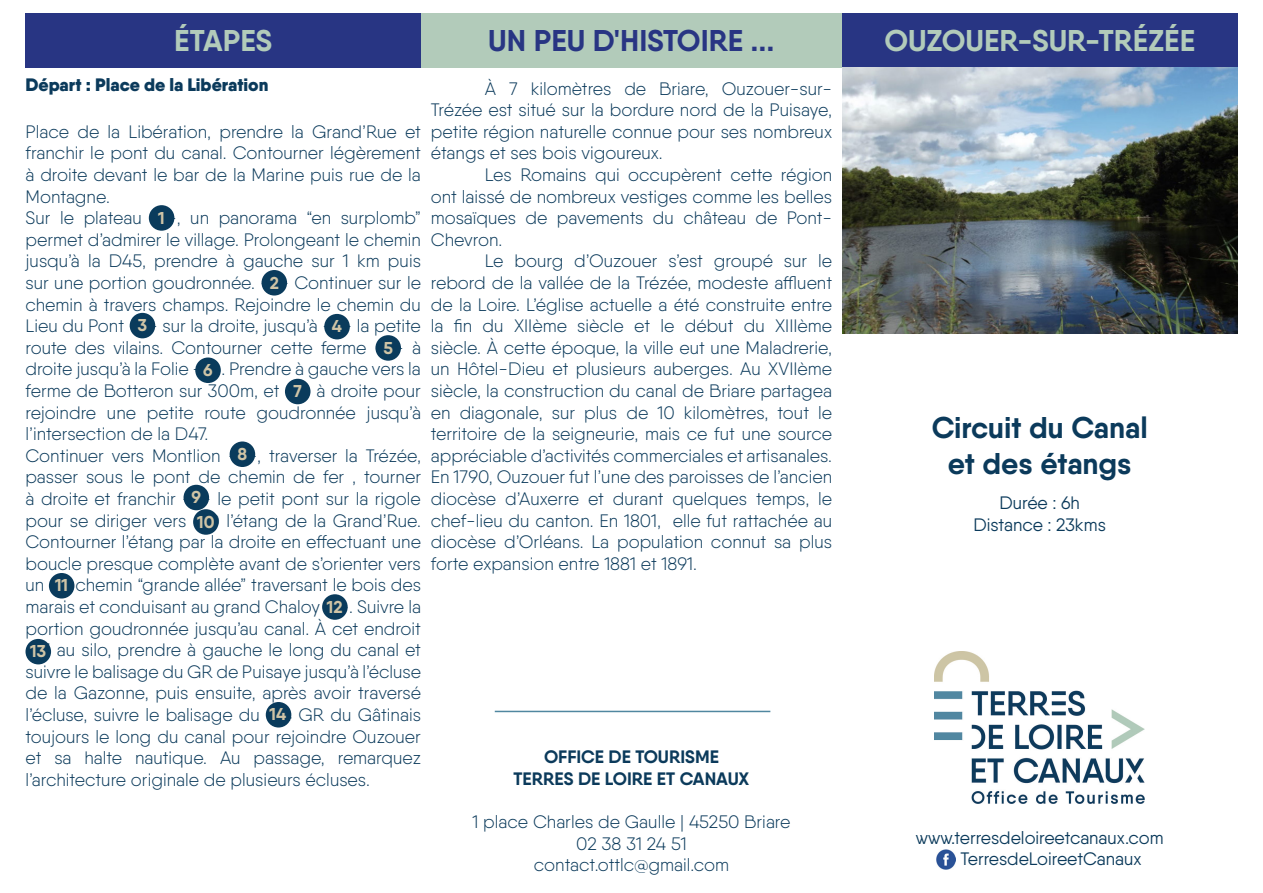
<style>
.page{position:relative;width:1263px;height:893px;background:#fff}
.page>*{position:absolute;margin:0;border:0;box-sizing:border-box;transform-origin:0 0}
.t1{font:700 30px "Qanelas";color:#0b3a5b}
.t2{font:700 30px "Qanelas";color:#b2cbba}
.t3{font:700 30px "Qanelas";color:#283583}
.t4{font:300 18px/21.6px "Qanelas";color:#0b3a5b;text-align:justify}
.t5{font:18px "Qanelas";color:#0b3a5b}
.t6{font:700 18px "Qanelas";color:#0b3a5b}
.t7{font:900 18px "Qanelas";color:#0b3a5b}
.t8{font:700 17.1px/24.5px "Qanelas";color:#cfc4a6}
</style>
<div class="page">
<div style="left:26px;top:13px;width:395px;height:54px;background:#283583"></div>
<div style="left:421px;top:13px;width:421px;height:54px;background:#b2cbba"></div>
<div style="left:842px;top:13px;width:395px;height:54px;background:#283583"></div>
<hr style="left:495px;top:711px;width:275px;height:1px;background:#5087a0">
<img style="left:935px;top:652px;width:209px;height:152px">
<img style="left:936px;top:850px;width:19px;height:19px">
<img style="left:842px;top:67px;width:395px;height:266px">
<div style="left:149px;top:205px;width:25px;height:26px;background:#0a3b5c;border-radius:50%"></div>
<div style="left:261px;top:270px;width:26px;height:26px;background:#0a3b5c;border-radius:50%"></div>
<div style="left:324px;top:314px;width:26px;height:25px;background:#0a3b5c;border-radius:50%"></div>
<div style="left:130px;top:313px;width:25px;height:25px;background:#0a3b5c;border-radius:50%"></div>
<div style="left:375px;top:335px;width:26px;height:26px;background:#0a3b5c;border-radius:50%"></div>
<div style="left:195px;top:357px;width:26px;height:26px;background:#0a3b5c;border-radius:50%"></div>
<div style="left:285px;top:379px;width:25px;height:25px;background:#0a3b5c;border-radius:50%"></div>
<div style="left:230px;top:441px;width:25px;height:26px;background:#0a3b5c;border-radius:50%"></div>
<div style="left:184px;top:485px;width:25px;height:25px;background:#0a3b5c;border-radius:50%"></div>
<div style="left:193px;top:509px;width:26px;height:26px;background:#0a3b5c;border-radius:50%"></div>
<div style="left:49px;top:573px;width:25px;height:25px;background:#0a3b5c;border-radius:50%"></div>
<div style="left:322px;top:594px;width:26px;height:26px;background:#0a3b5c;border-radius:50%"></div>
<div style="left:26px;top:639px;width:25px;height:25px;background:#0a3b5c;border-radius:50%"></div>
<div style="left:266px;top:702px;width:25px;height:25px;background:#0a3b5c;border-radius:50%"></div>
<p class="t2" style="left:174px;top:22px;width:99px">ÉTAPES</p>
<p class="t3" style="left:488px;top:22px;width:288px">UN PEU D'HISTOIRE ...</p>
<p class="t7" style="left:26px;top:73px;width:244px">Départ : Place de la Libération</p>
<p class="t4" style="left:26px;top:120px;width:397px">Place de la Libération, prendre la Grand’Rue et franchir le pont du canal. Contourner légèrement à droite devant le bar de la Marine puis rue de la Montagne.</p>
<p class="t4" style="left:26px;top:207px;width:397px">Sur le plateau -1-, un panorama “en surplomb” permet d’admirer le village. Prolongeant le chemin jusqu’à la D45, prendre à gauche sur 1 km puis sur une portion goudronnée. -2- Continuer sur le chemin à travers champs. Rejoindre le chemin du Lieu du Pont -3- sur la droite, jusqu’à -4- la petite route des vilains. Contourner cette ferme -5- à droite jusqu’à la Folie -6-. Prendre à gauche vers la ferme de Botteron sur 300m, et -7- à droite pour rejoindre une petite route goudronnée jusqu’à l’intersection de la D47.</p>
<p class="t4" style="left:26px;top:444px;width:397px">Continuer vers Montlion -8-, traverser la Trézée, passer sous le pont de chemin de fer , tourner à droite et franchir -9- le petit pont sur la rigole pour se diriger vers -10 l’étang de la Grand’Rue.<br>Contourner l’étang par la droite en effectuant une boucle presque complète avant de s’orienter vers un -11 chemin “grande allée” traversant le bois des marais et conduisant au grand Chaloy 12-. Suivre la portion goudronnée jusqu’au canal. À cet endroit -13 au silo, prendre à gauche le long du canal et suivre le balisage du GR de Puisaye jusqu’à l’écluse de la Gazonne, puis ensuite, après avoir traversé l’écluse, suivre le balisage du -14 GR du Gâtinais toujours le long du canal pour rejoindre Ouzouer et sa halte nautique. Au passage, remarquez l’architecture originale de plusieurs écluses.</p>
<p class="t8" style="left:158px;top:205px;width:8px">1</p>
<p class="t8" style="left:270px;top:270px;width:11px">2</p>
<p class="t8" style="left:138px;top:313px;width:11px">3</p>
<p class="t8" style="left:332px;top:314px;width:12px">4</p>
<p class="t8" style="left:383px;top:335px;width:11px">5</p>
<p class="t8" style="left:203px;top:358px;width:11px">6</p>
<p class="t8" style="left:293px;top:379px;width:10px">7</p>
<p class="t8" style="left:237px;top:442px;width:11px">8</p>
<p class="t8" style="left:197px;top:485px;width:19px;text-indent:-6px">9<br>10</p>
<p class="t8" style="left:55px;top:573px;width:15px">11</p>
<p class="t8" style="left:327px;top:594px;width:17px">12</p>
<p class="t8" style="left:30px;top:639px;width:17px">13</p>
<p class="t8" style="left:270px;top:702px;width:18px">14</p>
<p class="t4" style="left:431px;top:77px;width:403px;text-indent:54px">À 7 kilomètres de Briare, Ouzouer-sur-Trézée est situé sur la bordure nord de la Puisaye, petite région naturelle connue pour ses nombreux étangs et ses bois vigoureux.</p>
<p class="t4" style="left:431px;top:164px;width:403px;text-indent:54px">Les Romains qui occupèrent cette région ont laissé de nombreux vestiges comme les belles mosaïques de pavements du château de Pont-Chevron.</p>
<p class="t4" style="left:431px;top:250px;width:403px;text-indent:54px">Le bourg d’Ouzouer s’est groupé sur le rebord de la vallée de la Trézée, modeste affluent de la Loire. L’église actuelle a été construite entre la fin du XIIème siècle et le début du XIIIème siècle. À cette époque, la ville eut une Maladrerie, un Hôtel-Dieu et plusieurs auberges. Au XVIIème siècle, la construction du canal de Briare partagea en diagonale, sur plus de 10 kilomètres, tout le territoire de la seigneurie, mais ce fut une source appréciable d’activités commerciales et artisanales.<br>En 1790, Ouzouer fut l’une des paroisses de l’ancien diocèse d’Auxerre et durant quelques temps, le chef-lieu du canton. En 1801, elle fut rattachée au diocèse d’Orléans. La population connut sa plus forte expansion entre 1881 et 1891.</p>
<p class="t6" style="left:544px;top:746px;width:176px">OFFICE DE TOURISME</p>
<p class="t6" style="left:513px;top:767px;width:237px">TERRES DE LOIRE ET CANAUX</p>
<p class="t4" style="left:472px;top:811px;width:319px">1 place Charles de Gaulle | 45250 Briare</p>
<p class="t4" style="left:576px;top:832px;width:112px">02 38 31 24 51</p>
<p class="t4" style="left:534px;top:854px;width:197px">contact.ottlc@gmail.com</p>
<p class="t2" style="left:884px;top:22px;width:312px">OUZOUER-SUR-TRÉZÉE</p>
<p class="t1" style="left:932px;top:409px;width:218px">Circuit du Canal</p>
<p class="t1" style="left:948px;top:445px;width:185px">et des étangs</p>
<p class="t5" style="left:999px;top:492px;width:82px">Durée : 6h</p>
<p class="t5" style="left:973px;top:513px;width:134px">Distance : 23kms</p>
<p class="t5" style="left:916px;top:826px;width:249px">www.terresdeloireetcanaux.com</p>
<p class="t5" style="left:960px;top:848px;width:182px">TerresdeLoireetCanaux</p>
</div>
